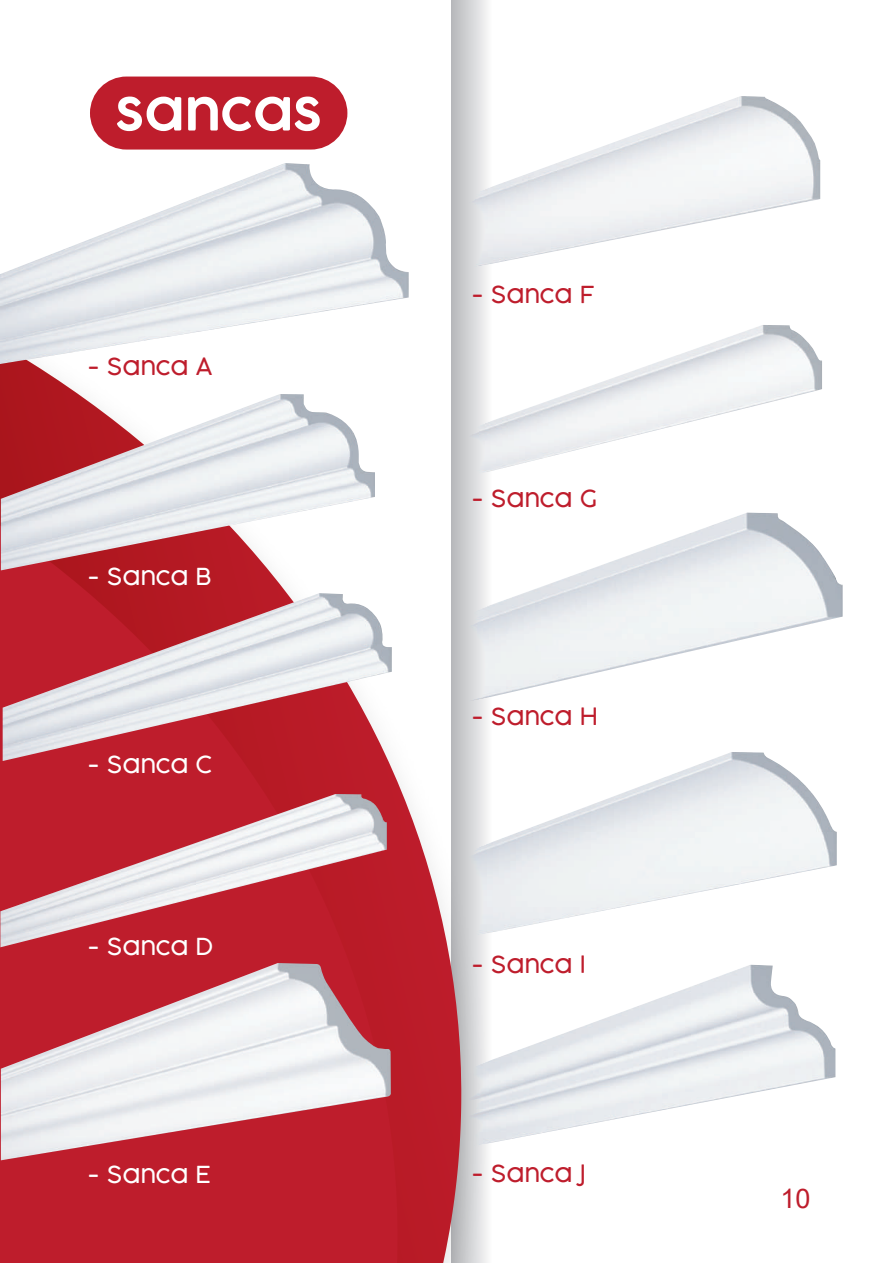
<style>
.page{position:relative;width:893px;height:1263px;background:#fff}
.page>*{position:absolute;margin:0;border:0;box-sizing:border-box;transform-origin:0 0}
.t1{font:600 52.5px "COCOGOOSE";color:#fff}
.t2{font:27px "Arial";color:#be1d2c}
.t3{font:300 23.4px "Cocogoose";color:#be1d2c}
.t4{font:300 23.4px "Cocogoose";color:#fff}
</style>
<div class="page">
<img style="left:504px;top:965px;width:331px;height:176px">
<img style="left:504px;top:96px;width:316px;height:165px">
<img style="left:504px;top:325px;width:318px;height:143px">
<img style="left:504px;top:513px;width:339px;height:181px">
<img style="left:504px;top:752px;width:333px;height:178px">
<svg style="left:0;top:200px;width:461px;height:1063px"></svg>
<div style="left:90px;top:77px;width:257px;height:73px;background:#be1d2c;border-radius:36px"></div>
<img style="left:0;top:163px;width:409px;height:201px">
<img style="left:1px;top:394px;width:374px;height:176px">
<img style="left:3px;top:593px;width:389px;height:168px">
<img style="left:0;top:794px;width:387px;height:153px">
<img style="left:1px;top:963px;width:390px;height:197px">
<h1 class="t1" style="left:115px;top:75px;width:208px">SANCAS</h1>
<p class="t3" style="left:87px;top:350px;width:127px">- Sanca A</p>
<p class="t4" style="left:87px;top:560px;width:126px">- Sanca B</p>
<p class="t4" style="left:87px;top:748px;width:126px">- Sanca C</p>
<p class="t4" style="left:87px;top:930px;width:128px">- Sanca D</p>
<p class="t4" style="left:87px;top:1158px;width:125px">- Sanca E</p>
<p class="t3" style="left:471px;top:278px;width:124px">- Sanca F</p>
<p class="t3" style="left:471px;top:482px;width:127px">- Sanca G</p>
<p class="t3" style="left:471px;top:700px;width:128px">- Sanca H</p>
<p class="t3" style="left:471px;top:948px;width:116px">- Sanca I</p>
<p class="t3" style="left:471px;top:1157px;width:116px">- Sanca J</p>
<p class="t2" style="left:780px;top:1180px;width:32px">10</p>
</div>
